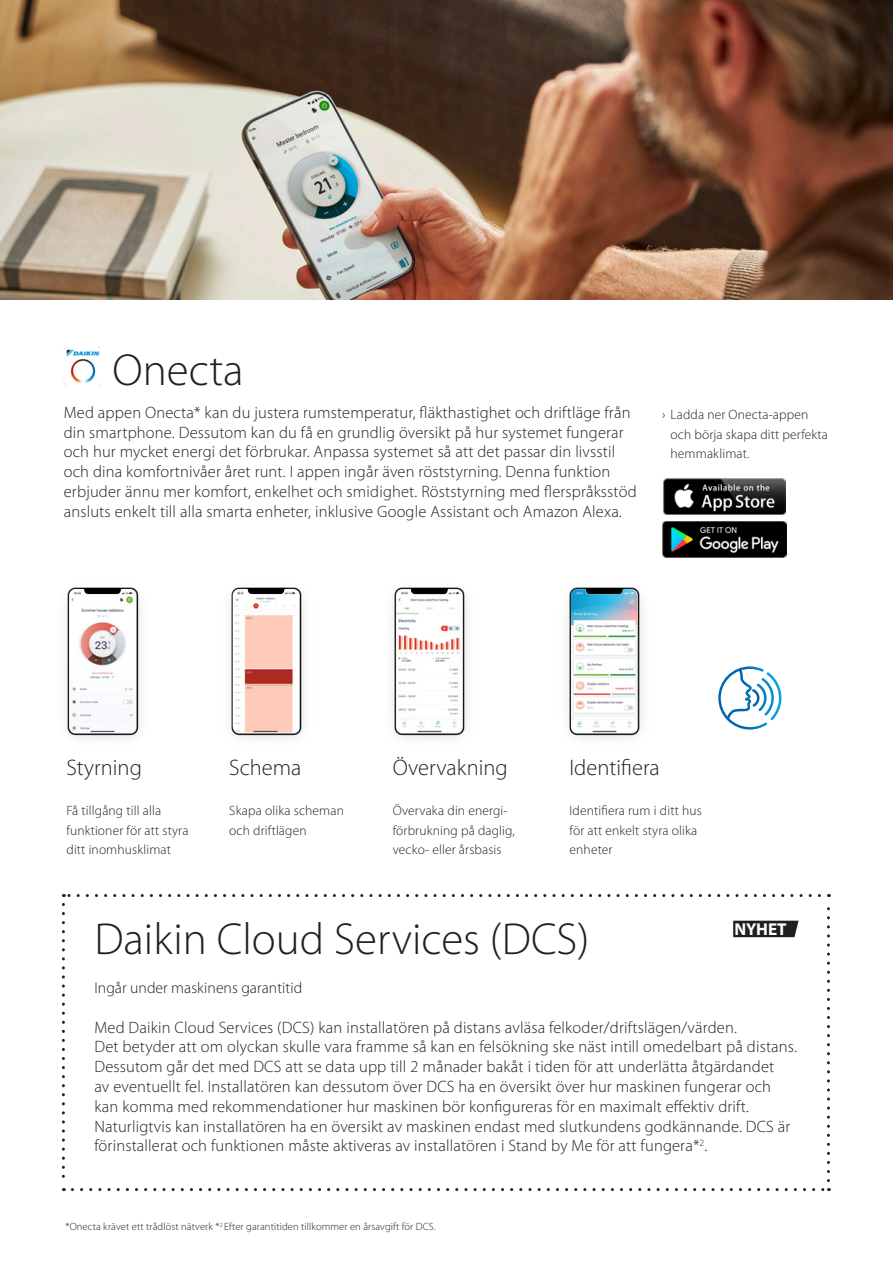
<style>
.page{position:relative;width:893px;height:1263px;background:#fff}
.page>*{position:absolute;margin:0;border:0;box-sizing:border-box;transform-origin:0 0}
.t1{font:300 45px "Myriad Pro";color:#231f20}
.t2{font:300 22.5px "Myriad Pro";color:#231f20}
.t3{font:700 17.25px "Myriad Pro";letter-spacing:-.01em;color:#fff}
.t4{font:300 16.5px/19.8px "Myriad Pro";letter-spacing:.01em;color:#231f20}
.t5{font:300 15.75px "Myriad Pro";color:#231f20}
.t6{font:300 13.5px/19.8px "Myriad Pro";letter-spacing:.01em;color:#231f20}
.t7{font:300 10.5px "Myriad Pro";letter-spacing:.01em;color:#231f20}
</style>
<div class="page">
<svg style="left:733px;top:921px;width:66px;height:16px"></svg>
<img style="left:0;top:0;width:893px;height:300px">
<img style="left:64px;top:346px;width:38px;height:39px">
<img style="left:664px;top:478px;width:121px;height:36px">
<img style="left:662px;top:521px;width:124px;height:37px">
<svg style="left:718px;top:666px;width:63px;height:64px"></svg>
<img style="left:67px;top:587px;width:74px;height:152px">
<img style="left:69px;top:589px;width:67px;height:143px">
<img style="left:231px;top:587px;width:73px;height:152px">
<img style="left:233px;top:589px;width:66px;height:143px">
<img style="left:394px;top:587px;width:73px;height:152px">
<img style="left:396px;top:589px;width:66px;height:144px">
<img style="left:569px;top:587px;width:73px;height:152px">
<img style="left:571px;top:589px;width:66px;height:144px">
<svg style="left:62px;top:904px;width:3px;height:287px"></svg>
<svg style="left:72px;top:1188px;width:757px;height:3px"></svg>
<svg style="left:827px;top:894px;width:3px;height:287px"></svg>
<svg style="left:63px;top:894px;width:756px;height:3px"></svg>
<h1 class="t1" style="left:113px;top:343px;width:133px">Onecta</h1>
<p class="t4" style="left:64px;top:402px;width:574px">Med appen Onecta* kan du justera rumstemperatur, fläkthastighet och driftläge från din smartphone. Dessutom kan du få en grundlig översikt på hur systemet fungerar och hur mycket energi det förbrukar. Anpassa systemet så att det passar din livsstil och dina komfortnivåer året runt. I appen ingår även röststyrning. Denna funktion erbjuder ännu mer komfort, enkelhet och smidighet. Röststyrning med flerspråksstöd ansluts enkelt till alla smarta enheter, inklusive Google Assistant och Amazon Alexa.</p>
<p class="t6" style="left:671px;top:404px;width:159px;text-indent:-9px">› Ladda ner Onecta-appen och börja skapa ditt perfekta hemmaklimat.</p>
<h2 class="t2" style="left:67px;top:754px;width:77px">Styrning</h2>
<p class="t6" style="left:67px;top:800px;width:123px">Få tillgång till alla funktioner för att styra ditt inomhusklimat</p>
<h2 class="t2" style="left:229px;top:754px;width:74px">Schema</h2>
<p class="t6" style="left:229px;top:800px;width:116px">Skapa olika scheman och driftlägen</p>
<h2 class="t2" style="left:393px;top:754px;width:117px">Övervakning</h2>
<p class="t6" style="left:393px;top:800px;width:124px">Övervaka din energi&shy;förbrukning på daglig, vecko- eller årsbasis</p>
<h2 class="t2" style="left:570px;top:754px;width:92px">Identifiera</h2>
<p class="t6" style="left:570px;top:800px;width:134px">Identifiera rum i ditt hus för att enkelt styra olika enheter</p>
<h1 class="t1" style="left:94px;top:912px;width:497px">Daikin Cloud Services (DCS)</h1>
<p class="t5" style="left:94px;top:978px;width:209px">Ingår under maskinens garantitid</p>
<p class="t4" style="left:94px;top:1017px;width:704px">Med Daikin Cloud Services (DCS) kan installatören på distans avläsa felkoder/driftslägen/värden.<br>Det betyder att om olyckan skulle vara framme så kan en felsökning ske näst intill omedelbart på distans.<br>Dessutom går det med DCS att se data upp till 2 månader bakåt i tiden för att underlätta åtgärdandet<br>av eventuellt fel. Installatören kan dessutom över DCS ha en översikt över hur maskinen fungerar och kan komma med rekommendationer hur maskinen bör konfigureras för en maximalt effektiv drift.<br>Naturligtvis kan installatören ha en översikt av maskinen endast med slutkundens godkännande. DCS är förinstallerat och funktionen måste aktiveras av installatören i Stand by Me för att fungera*<sup>2</sup>.</p>
<p class="t3" style="left:735px;top:918px;width:54px">NYHET</p>
<p class="t7" style="left:65px;top:1220px;width:372px">*Onecta krävet ett trådlöst nätverk *<sup>2</sup> Efter garantitiden tillkommer en årsavgift för DCS.</p>
</div>
